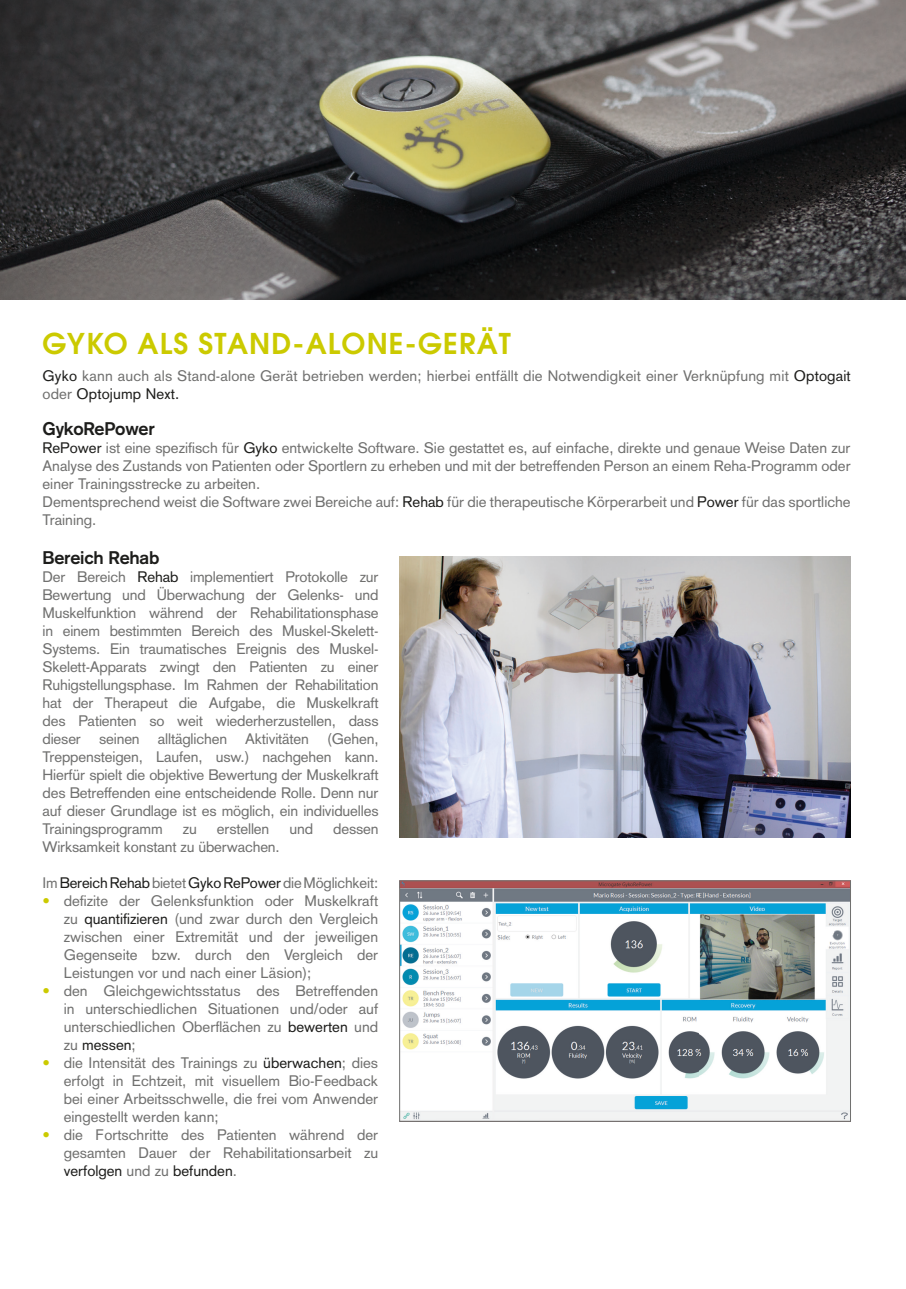
<style>
.page{position:relative;width:906px;height:1289px;background:#fff}
.page>*{position:absolute;margin:0;border:0;box-sizing:border-box;transform-origin:0 0}
.t1{font:600 28.5px "Avant Garde";letter-spacing:.04em;color:#cbca00}
.t2{font:700 18px "Akzidenz Grotesk";letter-spacing:-.01em;color:#1d1d1b}
.t3{font:15px/18px "Akzidenz Grotesk";color:#70706f;text-align:justify}
.s1{color:#1d1d1b}
.s2{color:#cbca00}
</style>
<div class="page">
<img style="left:0;top:0;width:906px;height:300px">
<img style="left:400px;top:556px;width:450px;height:281px">
<img style="left:401px;top:882px;width:447px;height:237px">
<div style="left:399px;top:880px;width:451px;height:241px;border:1px solid #70706f"></div>
<h1 class="t1" style="left:43px;top:325px;width:470px">GYKO ALS STAND-ALONE-GERÄT</h1>
<p class="t3" style="left:43px;top:366px;width:809px"><span class="s1">Gyko</span> kann auch als Stand-alone Gerät betrieben werden; hierbei entfällt die Notwendigkeit einer Verknüpfung mit <span class="s1">Optogait </span>oder <span class="s1">Optojump Next.</span></p>
<p class="t2" style="left:43px;top:418px;width:114px">GykoRePower</p>
<p class="t3" style="left:43px;top:438px;width:809px;text-align:left"><span class="s1">RePower</span> ist eine spezifisch für <span class="s1">Gyko</span> entwickelte Software. Sie gestattet es, auf einfache, direkte und genaue Weise Daten zur Analyse des Zustands von Patienten oder Sportlern zu erheben und mit der betreffenden Person an einem Reha-Programm oder einer Trainingsstrecke zu arbeiten.<br>Dementsprechend weist die Software zwei Bereiche auf: <span class="s1">Rehab</span> für die therapeutische Körperarbeit und <span class="s1">Power</span> für das sportliche Training.</p>
<p class="t2" style="left:43px;top:547px;width:118px">Bereich Rehab</p>
<p class="t3" style="left:43px;top:567px;width:337px">Der Bereich <span class="s1">Rehab</span> implementiert Protokolle zur Bewertung und Überwachung der Gelenks- und Muskelfunktion während der Rehabilitationsphase in einem bestimmten Bereich des Muskel-Skelett-Systems. Ein traumatisches Ereignis des Muskel-Skelett-Apparats zwingt den Patienten zu einer Ruhigstellungsphase. Im Rahmen der Rehabilitation hat der Therapeut die Aufgabe, die Muskelkraft des Patienten so weit wiederherzustellen, dass dieser seinen alltäglichen Aktivitäten (Gehen, Treppensteigen, Laufen, usw.) nachgehen kann.<br>Hierfür spielt die objektive Bewertung der Muskelkraft des Betreffenden eine entscheidende Rolle. Denn nur auf dieser Grundlage ist es möglich, ein individuelles Trainingsprogramm</p>
<p class="t3" style="left:183px;top:819px;width:16px">zu</p>
<p class="t3" style="left:217px;top:819px;width:54px">erstellen</p>
<p class="t3" style="left:289px;top:819px;width:25px">und</p>
<p class="t3" style="left:333px;top:819px;width:47px">dessen</p>
<p class="t3" style="left:43px;top:837px;width:239px">Wirksamkeit konstant zu überwachen.</p>
<p class="t3" style="left:43px;top:873px;width:337px">Im <span class="s1">Bereich Rehab</span> bietet <span class="s1">Gyko RePower</span> die Möglichkeit:</p>
<p class="t3" style="left:64px;top:891px;width:316px;text-indent:-21px"><span class="s2">•</span> defizite der Gelenksfunktion oder Muskelkraft zu <span class="s1">quantifizieren</span> (und zwar durch den Vergleich zwischen einer Extremität und der jeweiligen Gegenseite bzw. durch den Vergleich der Leistungen vor und nach einer Läsion);</p>
<p class="t3" style="left:64px;top:981px;width:316px;text-indent:-21px"><span class="s2">•</span> den Gleichgewichtsstatus des Betreffenden in unterschiedlichen Situationen und/oder auf unterschiedlichen Oberflächen zu <span class="s1">bewerten</span> und zu <span class="s1">messen</span>;</p>
<p class="t3" style="left:64px;top:1053px;width:316px;text-indent:-21px"><span class="s2">•</span> die Intensität des Trainings zu <span class="s1">überwachen</span>; dies erfolgt in Echtzeit, mit visuellem Bio-Feedback bei einer Arbeitsschwelle, die frei vom Anwender eingestellt werden kann;</p>
<p class="t3" style="left:64px;top:1125px;width:316px;text-indent:-21px"><span class="s2">•</span> die Fortschritte des Patienten während der gesamten Dauer der Rehabilitationsarbeit zu <span class="s1">verfolgen</span> und zu <span class="s1">befunden</span>.</p>
</div>
